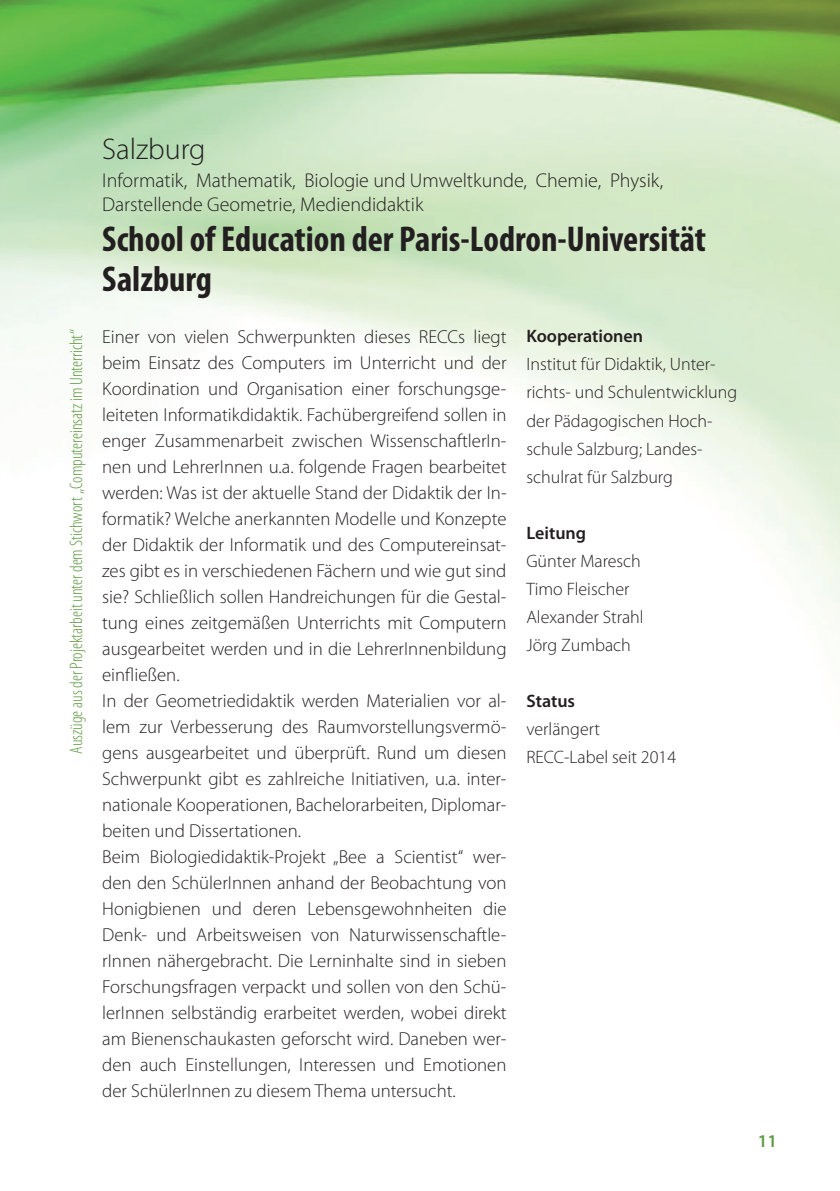
<style>
.page{position:relative;width:840px;height:1191px;background:#fff}
.page>*{position:absolute;margin:0;border:0;box-sizing:border-box;transform-origin:0 0}
.t1{font:700 condensed 36px/40px "Myriad Pro";color:#231f20}
.t2{font:300 30px "Myriad Pro";color:#231f20}
.t3{font:300 20px/24px "Myriad Pro";color:#231f20}
.t4{font:300 18.8px/26px "Myriad Pro";color:#231f20}
.t5{font:300 18px/28px "Myriad Pro";color:#231f20}
.t6{font:300 condensed 18px "Myriad Pro";color:#609a43}
.t7{font:600 18px "Myriad Pro";color:#231f20}
.t8{font:600 18px "Myriad Pro";color:#609a43}
</style>
<div class="page">
<img style="left:0;top:0;width:839px;height:624px">
<p class="t6" style="left:66px;top:754px;width:426px;rotate:-90deg">Auszüge aus der Projektarbeit unter dem Stichwort „Computereinsatz im Unterricht“</p>
<h2 class="t2" style="left:102px;top:132px;width:105px">Salzburg</h2>
<p class="t3" style="left:102px;top:168px;width:562px">Informatik, Mathematik, Biologie und Umweltkunde, Chemie, Physik,<br>Darstellende Geometrie, Mediendidaktik</p>
<h1 class="t1" style="left:102px;top:218px;width:605px">School of Education der Paris-Lodron-Universität<br>Salzburg</h1>
<p class="t4" style="left:102px;top:324px;width:406px">Einer von vielen Schwerpunkten dieses RECCs liegt beim Einsatz des Computers im Unterricht und der Koordination und Organisation einer forschungsge&shy;leiteten Informatikdidaktik. Fachübergreifend sollen in enger Zusammenarbeit zwischen WissenschaftlerIn&shy;nen und LehrerInnen u.a. folgende Fragen bearbeitet werden: Was ist der aktuelle Stand der Didaktik der In&shy;formatik? Welche anerkannten Modelle und Konzepte der Didaktik der Informatik und des Computereinsat&shy;zes gibt es in verschiedenen Fächern und wie gut sind sie? Schließlich sollen Handreichungen für die Gestal&shy;tung eines zeitgemäßen Unterrichts mit Computern ausgearbeitet werden und in die LehrerInnenbildung einfließen.<br>In der Geometriedidaktik werden Materialien vor al&shy;lem zur Verbesserung des Raumvorstellungsvermö&shy;gens ausgearbeitet und überprüft. Rund um diesen Schwerpunkt gibt es zahlreiche Initiativen, u.a. inter&shy;nationale Kooperationen, Bachelorarbeiten, Diplomar&shy;beiten und Dissertationen.<br>Beim Biologiedidaktik-Projekt „Bee a Scientist“ wer&shy;den den SchülerInnen anhand der Beobachtung von Honigbienen und deren Lebensgewohnheiten die Denk- und Arbeitsweisen von Naturwissenschaftle&shy;rInnen nähergebracht. Die Lerninhalte sind in sieben Forschungsfragen verpackt und sollen von den Schü&shy;lerInnen selbständig erarbeitet werden, wobei direkt am Bienenschaukasten geforscht wird. Daneben wer&shy;den auch Einstellungen, Interessen und Emotionen der SchülerInnen zu diesem Thema untersucht.</p>
<p class="t7" style="left:526px;top:325px;width:118px">Kooperationen</p>
<p class="t5" style="left:526px;top:351px;width:212px">Institut für Didaktik, Unter&shy;richts- und Schulentwicklung der Pädagogischen Hoch&shy;schule Salzburg; Landes&shy;schulrat für Salzburg</p>
<p class="t7" style="left:526px;top:521px;width:61px">Leitung</p>
<p class="t5" style="left:526px;top:547px;width:119px">Günter Maresch<br>Timo Fleischer<br>Alexander Strahl<br>Jörg Zumbach</p>
<p class="t7" style="left:526px;top:689px;width:50px">Status</p>
<p class="t5" style="left:526px;top:715px;width:151px">verlängert<br>RECC-Label seit 2014</p>
<p class="t8" style="left:757px;top:1129px;width:21px">11</p>
</div>
